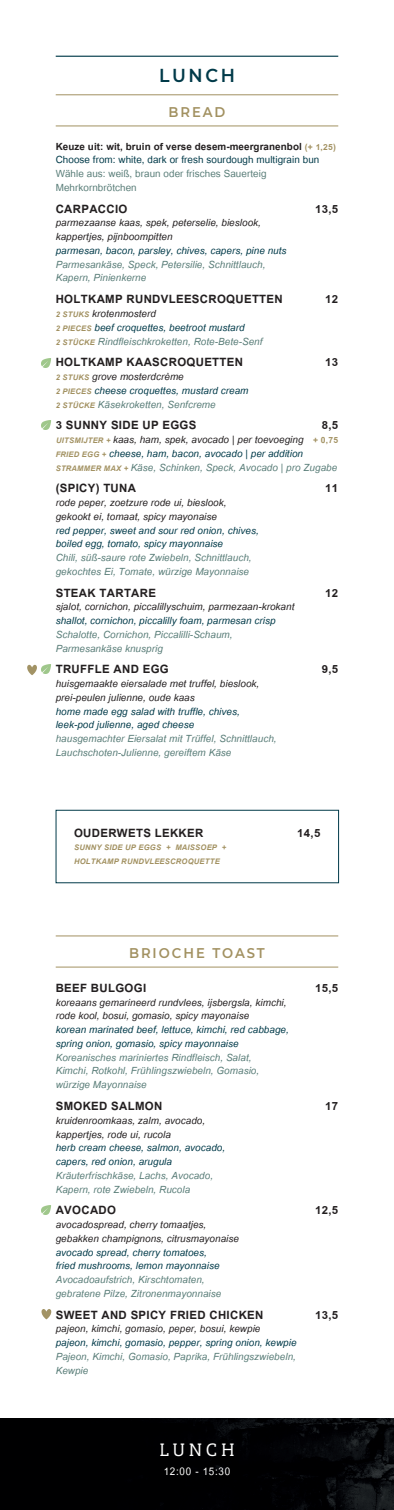
<style>
.page{position:relative;width:394px;height:1510px;background:#fff}
.page>*{position:absolute;margin:0;border:0;box-sizing:border-box;transform-origin:0 0}
.t1{font:300 18.75px "Bree Serif";letter-spacing:.2em;color:#fff}
.t2{font:600 18.75px "Montserrat";letter-spacing:.15em;color:#003a49;scale:.93 1}
.t3{font:700 16px "Utsaah";letter-spacing:.02em;color:#231f20}
.t4{font:14.75px "Utsaah";letter-spacing:.05em;color:#fff;scale:.93 1}
.t5{font:600 14px "Montserrat";letter-spacing:.15em;color:#a29161;scale:.93 1}
.t6{font:italic 13.75px/13.8px "Utsaah";letter-spacing:.005em;color:#597d78}
.t7{font:italic 13.75px/13.8px "Utsaah";letter-spacing:.005em;color:#003a49}
.t8{font:italic 13.75px/13.8px "Utsaah";letter-spacing:.005em;color:#231f20}
.t9{font:13.75px/13.8px "Utsaah";letter-spacing:.005em;color:#003a49}
.t10{font:13.75px/13.8px "Utsaah";letter-spacing:.005em;color:#597d78}
.t11{font:italic 700 10.62px/13.8px "Utsaah";letter-spacing:.02em;color:#a29161}
.s1{font-weight:700;color:#231f20}
.s2{font-weight:700;font-size:11.88px;color:#a29161}
.s3{font-weight:700;font-size:10.62px;color:#a29161}
.s4{color:#231f20}
.s5{color:#003a49}
.s6{color:#597d78}
.s7{font-weight:700;font-style:normal;font-size:11.88px;color:#a29161}
</style>
<div class="page">
<img style="left:0;top:1418px;width:393px;height:91px">
<hr style="left:56px;top:56px;width:282px;height:1px;background:#003a49">
<hr style="left:56px;top:94px;width:282px;height:1px;background:#a29161">
<hr style="left:56px;top:126px;width:282px;height:1px;background:#a29161">
<svg style="left:42px;top:358px;width:9px;height:9px"></svg>
<svg style="left:41px;top:420px;width:10px;height:9px"></svg>
<hr style="left:56px;top:935px;width:282px;height:1px;background:#a29161">
<hr style="left:56px;top:967px;width:282px;height:1px;background:#a29161">
<svg style="left:41px;top:1205px;width:10px;height:9px"></svg>
<svg style="left:41px;top:1309px;width:10px;height:10px"></svg>
<svg style="left:27px;top:664px;width:24px;height:11px"></svg>
<h1 class="t2" style="left:159px;top:62px;width:83px">LUNCH</h1>
<p class="t5" style="left:168px;top:102px;width:63px">BREAD</p>
<p class="t9" style="left:56px;top:140px;width:281px"><span class="s1">Keuze uit: wit, bruin of verse desem-meergranenbol</span> <span class="s2">(+ 1,25)<br></span>Choose from: white, dark or fresh sourdough multigrain bun</p>
<p class="t10" style="left:56px;top:167px;width:212px">Wähle aus: weiß, braun oder frisches Sauerteig<br>Mehrkornbrötchen</p>
<p class="t3" style="left:56px;top:200px;width:73px">CARPACCIO</p>
<p class="t3" style="left:315px;top:200px;width:25px">13,5</p>
<p class="t8" style="left:56px;top:217px;width:206px">parmezaanse kaas, spek, peterselie, bieslook, kappertjes, pijnboompitten</p>
<p class="t7" style="left:56px;top:244px;width:232px">parmesan, bacon, parsley, chives, capers, pine nuts</p>
<p class="t6" style="left:56px;top:258px;width:211px">Parmesankäse, Speck, Petersilie, Schnittlauch,<br>Kapern, Pinienkerne</p>
<p class="t3" style="left:56px;top:290px;width:228px">HOLTKAMP RUNDVLEESCROQUETTEN</p>
<p class="t3" style="left:325px;top:290px;width:15px">12</p>
<p class="t6" style="left:56px;top:307px;width:208px"><span class="s3">2 STUKS</span> <span class="s4">krotenmosterd<br></span><span class="s3">2 PIECES</span> <span class="s5">beef croquettes, beetroot mustard<br></span><span class="s3">2 STÜCKE</span> Rindfleischkroketten, Rote-Bete-Senf</p>
<p class="t3" style="left:56px;top:353px;width:189px">HOLTKAMP KAASCROQUETTEN</p>
<p class="t3" style="left:325px;top:353px;width:15px">13</p>
<p class="t7" style="left:56px;top:370px;width:194px"><span class="s3">2 STUKS</span> <span class="s4">grove mosterdcrème<br></span><span class="s3">2 PIECES</span> cheese croquettes, mustard cream<br><span class="s3">2 STÜCKE</span> <span class="s6">Käsekroketten, Senfcreme</span></p>
<p class="t3" style="left:56px;top:416px;width:142px">3 SUNNY SIDE UP EGGS</p>
<p class="t3" style="left:321px;top:416px;width:18px">8,5</p>
<p class="t6" style="left:56px;top:433px;width:284px"><span class="s3">UITSMIJTER +</span> <span class="s4">kaas, ham, spek, avocado | per toevoeging</span> <span class="s7">+ 0,75<br></span><span class="s3">FRIED EGG +</span> <span class="s5">cheese, ham, bacon, avocado | per addition<br></span><span class="s3">STRAMMER MAX +</span> Käse, Schinken, Speck, Avocado | pro Zugabe</p>
<p class="t3" style="left:56px;top:479px;width:82px">(SPICY) TUNA</p>
<p class="t3" style="left:325px;top:479px;width:15px">11</p>
<p class="t8" style="left:56px;top:496px;width:172px">rode peper, zoetzure rode ui, bieslook, gekookt ei, tomaat, spicy mayonaise</p>
<p class="t7" style="left:56px;top:524px;width:204px">red pepper, sweet and sour red onion, chives, boiled egg, tomato, spicy mayonnaise</p>
<p class="t6" style="left:56px;top:551px;width:197px">Chili, süß-saure rote Zwiebeln, Schnittlauch, gekochtes Ei, Tomate, würzige Mayonnaise</p>
<p class="t3" style="left:56px;top:583px;width:102px">STEAK TARTARE</p>
<p class="t3" style="left:325px;top:583px;width:15px">12</p>
<p class="t8" style="left:56px;top:600px;width:240px">sjalot, cornichon, piccalillyschuim, parmezaan-krokant</p>
<p class="t7" style="left:56px;top:614px;width:221px">shallot, cornichon, piccalilly foam, parmesan crisp</p>
<p class="t6" style="left:56px;top:628px;width:178px">Schalotte, Cornichon, Piccalilli-Schaum,<br>Parmesankäse knusprig</p>
<p class="t3" style="left:56px;top:660px;width:114px">TRUFFLE AND EGG</p>
<p class="t3" style="left:321px;top:660px;width:18px">9,5</p>
<p class="t8" style="left:56px;top:677px;width:205px">huisgemaakte eiersalade met truffel, bieslook, prei-peulen julienne, oude kaas</p>
<p class="t7" style="left:56px;top:705px;width:185px">home made egg salad with truffle, chives, leek-pod julienne, aged cheese</p>
<p class="t6" style="left:56px;top:732px;width:222px">hausgemachter Eiersalat mit Trüffel, Schnittlauch,<br>Lauchschoten-Julienne, gereiftem Käse</p>
<p class="t3" style="left:74px;top:823px;width:131px">OUDERWETS LEKKER</p>
<p class="t3" style="left:297px;top:823px;width:25px">14,5</p>
<p class="t11" style="left:74px;top:841px;width:154px">SUNNY SIDE UP EGGS + MAISSOEP +<br>HOLTKAMP RUNDVLEESCROQUETTE</p>
<p class="t5" style="left:129px;top:942px;width:147px">BRIOCHE TOAST</p>
<p class="t3" style="left:56px;top:979px;width:92px">BEEF BULGOGI</p>
<p class="t3" style="left:315px;top:979px;width:25px">15,5</p>
<p class="t8" style="left:56px;top:996px;width:232px">koreaans gemarineerd rundvlees, ijsbergsla, kimchi, rode kool, bosui, gomasio, spicy mayonaise</p>
<p class="t7" style="left:56px;top:1023px;width:234px">korean marinated beef, lettuce, kimchi, red cabbage, spring onion, gomasio, spicy mayonnaise</p>
<p class="t6" style="left:56px;top:1051px;width:205px">Koreanisches mariniertes Rindfleisch, Salat,<br>Kimchi, Rotkohl, Frühlingszwiebeln, Gomasio, würzige Mayonnaise</p>
<p class="t3" style="left:56px;top:1097px;width:108px">SMOKED SALMON</p>
<p class="t3" style="left:325px;top:1097px;width:15px">17</p>
<p class="t8" style="left:56px;top:1114px;width:151px">kruidenroomkaas, zalm, avocado, kappertjes, rode ui, rucola</p>
<p class="t7" style="left:56px;top:1141px;width:171px">herb cream cheese, salmon, avocado, capers, red onion, arugula</p>
<p class="t6" style="left:56px;top:1169px;width:159px">Kräuterfrischkäse, Lachs, Avocado,<br>Kapern, rote Zwiebeln, Rucola</p>
<p class="t3" style="left:56px;top:1201px;width:62px">AVOCADO</p>
<p class="t3" style="left:315px;top:1201px;width:25px">12,5</p>
<p class="t8" style="left:56px;top:1218px;width:184px">avocadospread, cherry tomaatjes, gebakken champignons, citrusmayonaise</p>
<p class="t7" style="left:56px;top:1245px;width:165px">avocado spread, cherry tomatoes, fried mushrooms, lemon mayonnaise</p>
<p class="t6" style="left:56px;top:1273px;width:167px">Avocadoaufstrich, Kirschtomaten, gebratene Pilze, Zitronenmayonnaise</p>
<p class="t3" style="left:56px;top:1305px;width:209px">SWEET AND SPICY FRIED CHICKEN</p>
<p class="t3" style="left:315px;top:1305px;width:25px">13,5</p>
<p class="t8" style="left:56px;top:1322px;width:206px">pajeon, kimchi, gomasio, peper, bosui, kewpie</p>
<p class="t7" style="left:56px;top:1336px;width:242px">pajeon, kimchi, gomasio, pepper, spring onion, kewpie</p>
<p class="t6" style="left:56px;top:1350px;width:241px">Pajeon, Kimchi, Gomasio, Paprika, Frühlingszwiebeln,<br>Kewpie</p>
<h1 class="t1" style="left:159px;top:1436px;width:77px">LUNCH</h1>
<p class="t4" style="left:164px;top:1462px;width:73px">12:00 - 15:30</p>
</div>
